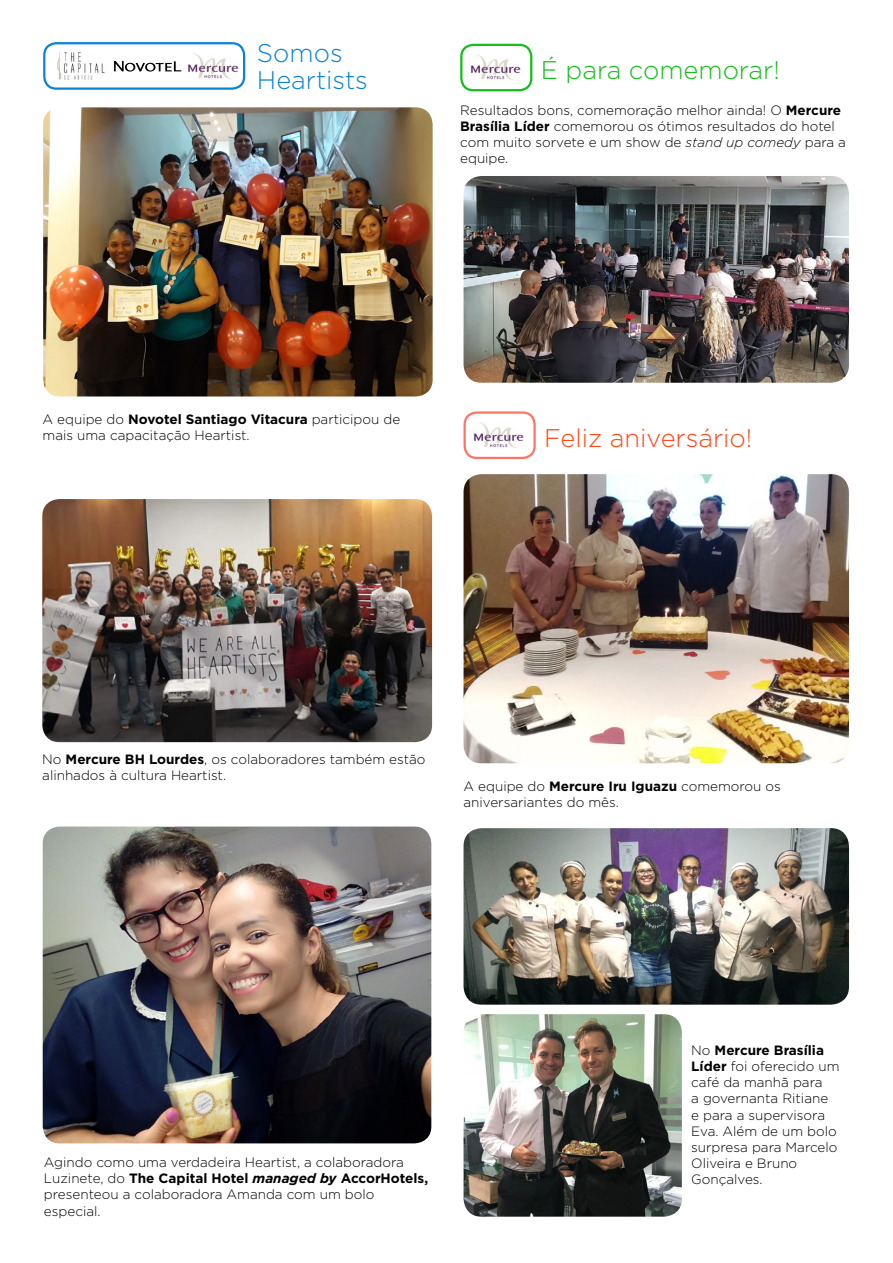
<style>
.page{position:relative;width:893px;height:1263px;background:#fff}
.page>*{position:absolute;margin:0;border:0;box-sizing:border-box;transform-origin:0 0}
.t1{font:300 25.5px "Gotham";color:#ff4818}
.t2{font:300 25.5px "Gotham";color:#16be1c}
.t3{font:300 25.5px/27px "Gotham";color:#0a83d4}
.t4{font:300 13.5px/16.2px "Gotham";color:#000}
.s1{font-weight:700}
.s2{font-style:italic}
.s3{font-weight:700;font-style:italic}
</style>
<div class="page">
<div style="left:43px;top:42px;width:202px;height:48px;border:2px solid #0a83d4;border-radius:12px"></div>
<svg style="left:114px;top:61px;width:67px;height:11px"></svg>
<img style="left:187px;top:53px;width:51px;height:26px">
<img style="left:57px;top:52px;width:48px;height:28px">
<img style="left:43px;top:107px;width:390px;height:289px">
<img style="left:42px;top:499px;width:390px;height:243px">
<img style="left:43px;top:826px;width:388px;height:317px">
<div style="left:460px;top:44px;width:72px;height:47px;border:2px solid #16be1c;border-radius:12px"></div>
<img style="left:470px;top:54px;width:51px;height:26px">
<img style="left:464px;top:176px;width:385px;height:207px">
<div style="left:464px;top:411px;width:72px;height:48px;border:2px solid #ff7464;border-radius:12px"></div>
<img style="left:473px;top:422px;width:51px;height:26px">
<img style="left:464px;top:474px;width:385px;height:289px">
<img style="left:464px;top:828px;width:385px;height:177px">
<img style="left:464px;top:1014px;width:218px;height:203px">
<h1 class="t3" style="left:257px;top:38px;width:112px">Somos<br>Heartists</h1>
<h1 class="t2" style="left:541px;top:54px;width:240px">É para comemorar!</h1>
<p class="t4" style="left:460px;top:102px;width:387px">Resultados bons, comemoração melhor ainda! O <span class="s1">Mercure Brasília Líder</span> comemorou os ótimos resultados do hotel com muito sorvete e um show de <span class="s2">stand up comedy</span> para a equipe.</p>
<p class="t4" style="left:43px;top:411px;width:359px">A equipe do <span class="s1">Novotel Santiago Vitacura</span> participou de mais uma capacitação Heartist.</p>
<h1 class="t1" style="left:544px;top:422px;width:210px">Feliz aniversário!</h1>
<p class="t4" style="left:42px;top:751px;width:385px">No <span class="s1">Mercure BH Lourdes</span>, os colaboradores também estão alinhados à cultura Heartist.</p>
<p class="t4" style="left:464px;top:778px;width:319px">A equipe do <span class="s1">Mercure Iru Iguazu</span> comemorou os aniversariantes do mês.</p>
<p class="t4" style="left:44px;top:1154px;width:386px">Agindo como uma verdadeira Heartist, a colaboradora Luzinete, do <span class="s1">The Capital Hotel</span> <span class="s3">managed by</span> <span class="s1">AccorHotels, </span>presenteou a colaboradora Amanda com um bolo especial.</p>
<p class="t4" style="left:691px;top:1041px;width:150px">No <span class="s1">Mercure Brasília<br>Líder</span> foi oferecido um café da manhã para<br>a governanta Ritiane<br>e para a supervisora<br>Eva. Além de um bolo surpresa para Marcelo<br>Oliveira e Bruno<br>Gonçalves.</p>
</div>
